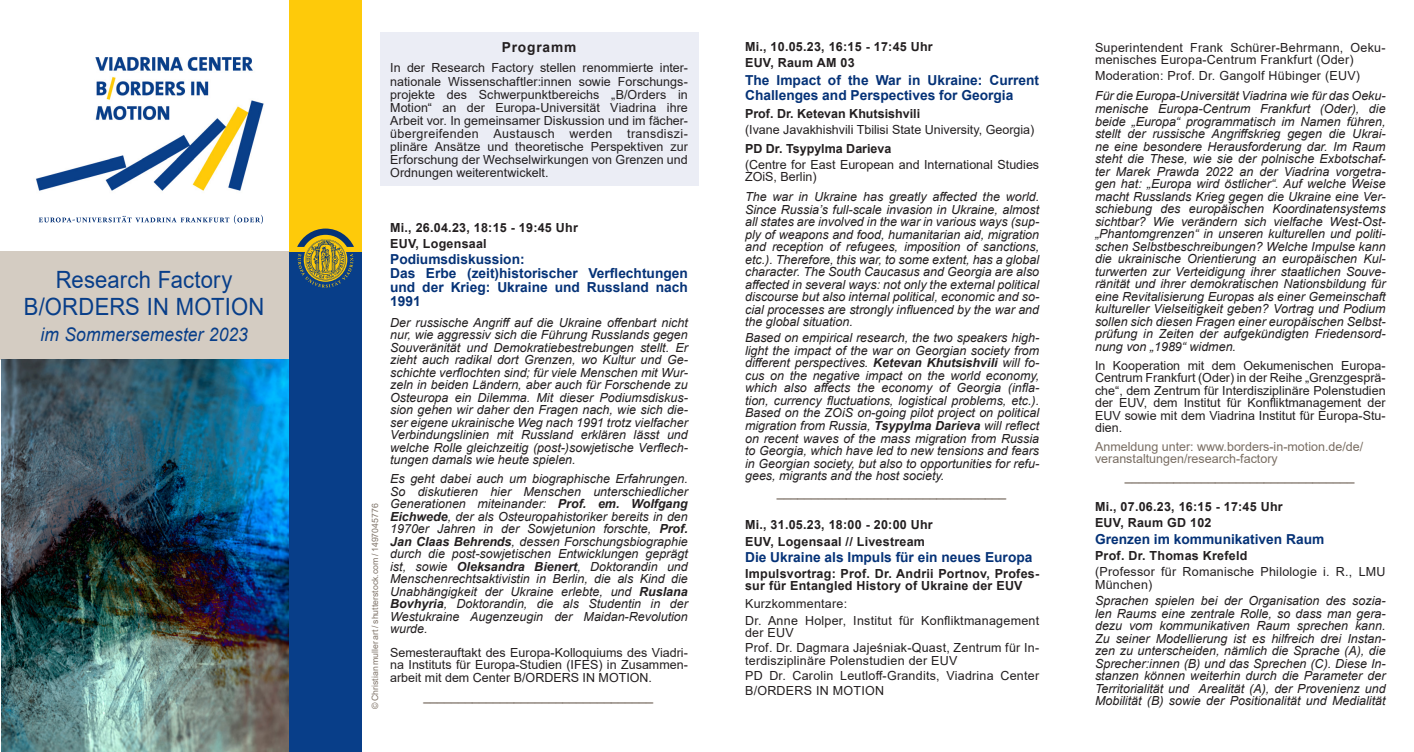
<style>
.page{position:relative;width:1414px;height:752px;background:#fff}
.page>*{position:absolute;margin:0;border:0;box-sizing:border-box;transform-origin:0 0}
.t1{font:23.75px "Arial";letter-spacing:.01em;color:#083e89;scale:.93 1}
.t2{font:italic 18.75px "Arial";letter-spacing:.01em;color:#083e89;scale:.93 1}
.t3{font:700 13.75px/13.8px "Arial";color:#053277;text-align:justify}
.t4{font:700 13.75px "Arial";letter-spacing:.06em;color:#231f20}
.t5{font:italic 12.5px/12.5px "Arial";color:#231f20;text-align:justify}
.t6{font:12.5px/12.5px "Arial";letter-spacing:.02em;color:#231f20}
.t7{font:700 12.5px/11.2px "Arial";letter-spacing:.02em;color:#231f20}
.t8{font:12.5px/12.5px "Arial";color:#231f20}
.t9{font:italic 12.5px "Arial";color:#796d62}
.t10{font:12.5px/12.5px "Arial";color:#796d62}
.t11{font:700 12.5px "Arial";color:#231f20}
.t12{font:8.75px "Arial";color:#796d62}
.s1{font-weight:700}
</style>
<div class="page">
<div style="left:379px;top:32px;width:319px;height:154px;background:#ebedf5"></div>
<div style="left:0;top:252px;width:288px;height:108px;background:#d4ccc2"></div>
<svg style="left:39px;top:215px;width:224px;height:9px"></svg>
<div style="left:289px;top:0;width:72px;height:751px;background:#083e89"></div>
<div style="left:289px;top:0;width:72px;height:252px;background:#feca0a"></div>
<svg style="left:297px;top:228px;width:57px;height:59px"></svg>
<img style="left:36px;top:56px;width:228px;height:135px">
<img style="left:1px;top:359px;width:287px;height:392px">
<p class="t1" style="left:56px;top:263px;width:191px">Research Factory</p>
<p class="t1" style="left:24px;top:290px;width:260px">B/ORDERS IN MOTION</p>
<p class="t2" style="left:40px;top:322px;width:224px">im Sommersemester 2023</p>
<p class="t4" style="left:502px;top:38px;width:76px">Programm</p>
<p class="t6" style="left:390px;top:61px;width:299px;line-height:13.1px;text-align:justify">In der Research Factory stellen renommierte inter&shy;nationale Wissenschaftler:innen sowie Forschungs&shy;projekte des Schwerpunktbereichs „B/Orders in Motion“ an der Europa-Universität Viadrina ihre Arbeit vor. In gemeinsamer Diskussion und im fächer&shy;übergreifenden Austausch werden transdiszi&shy;plinäre Ansätze und theoretische Perspektiven zur Erforschung der Wechselwirkungen von Grenzen und Ordnungen weiterentwickelt.</p>
<p class="t12" style="left:369px;top:708px;width:207px;rotate:-90deg">© Christian muller art / shutterstock.com / 1497045776</p>
<p class="t7" style="left:390px;top:222px;width:189px">Mi., 26.04.23, 18:15 - 19:45 Uhr</p>
<p class="t7" style="left:390px;top:238px;width:98px">EUV, Logensaal</p>
<p class="t3" style="left:390px;top:253px;width:136px">Podiumsdiskussion:</p>
<p class="t3" style="left:390px;top:266px;width:299px">Das Erbe (zeit)historischer Verflechtungen und der Krieg: Ukraine und Russland nach 1991</p>
<p class="t5" style="left:390px;top:316px;width:299px">Der russische Angriff auf die Ukraine offenbart nicht nur, wie aggressiv sich die Führung Russlands gegen Souveränität und Demokratiebestrebungen stellt. Er zieht auch radikal dort Grenzen, wo Kultur und Ge&shy;schichte verflochten sind; für viele Menschen mit Wur&shy;zeln in beiden Ländern, aber auch für Forschende zu Osteuropa ein Dilemma. Mit dieser Podiumsdiskus&shy;sion gehen wir daher den Fragen nach, wie sich die&shy;ser eigene ukrainische Weg nach 1991 trotz vielfacher Verbindungslinien mit Russland erklären lässt und welche Rolle gleichzeitig (post-)sowjetische Verflech&shy;tungen damals wie heute spielen.</p>
<p class="t5" style="left:390px;top:472px;width:299px">Es geht dabei auch um biographische Erfahrungen.<br>So diskutieren hier Menschen unterschiedlicher Generationen miteinander: <span class="s1">Prof. em. Wolfgang Eichwede</span>, der als Osteuropahistoriker bereits in den 1970er Jahren in der Sowjetunion forschte, <span class="s1">Prof.<br>Jan Claas Behrends</span>, dessen Forschungsbiographie durch die post-sowjetischen Entwicklungen geprägt ist, sowie <span class="s1">Oleksandra Bienert</span>, Doktorandin und Menschenrechtsaktivistin in Berlin, die als Kind die Unabhängigkeit der Ukraine erlebte, und <span class="s1">Ruslana Bovhyria</span>, Doktorandin, die als Studentin in der Westukraine Augenzeugin der Maidan-Revolution wurde.</p>
<p class="t6" style="left:390px;top:645px;width:299px;text-align:justify">Semesterauftakt des Europa-Kolloquiums des Viadri&shy;na Instituts für Europa-Studien (IFES) in Zusammen&shy;arbeit mit dem Center B/ORDERS IN MOTION.</p>
<p class="t9" style="left:424px;top:687px;width:231px">_________________________________</p>
<p class="t7" style="left:745px;top:41px;width:189px">Mi., 10.05.23, 16:15 - 17:45 Uhr</p>
<p class="t7" style="left:745px;top:57px;width:111px">EUV, Raum AM 03</p>
<p class="t3" style="left:745px;top:72px;width:296px;line-height:15px">The Impact of the War in Ukraine: Current<br>Challenges and Perspectives for Georgia</p>
<p class="t11" style="left:745px;top:105px;width:177px">Prof. Dr. Ketevan Khutsishvili</p>
<p class="t8" style="left:745px;top:123px;width:291px">(Ivane Javakhishvili Tbilisi State University, Georgia)</p>
<p class="t11" style="left:745px;top:139px;width:148px">PD Dr. Tsypylma Darieva</p>
<p class="t8" style="left:745px;top:158px;width:296px">(Centre for East European and International Studies<br>ZOiS, Berlin)</p>
<p class="t5" style="left:745px;top:191px;width:296px">The war in Ukraine has greatly affected the world.<br>Since Russia’s full-scale invasion in Ukraine, almost all states are involved in the war in various ways (sup&shy;ply of weapons and food, humanitarian aid, migration and reception of refugees, imposition of sanctions, etc.). Therefore, this war, to some extent, has a global character. The South Caucasus and Georgia are also affected in several ways: not only the external political discourse but also internal political, economic and so&shy;cial processes are strongly influenced by the war and the global situation.</p>
<p class="t5" style="left:745px;top:332px;width:296px">Based on empirical research, the two speakers high&shy;light the impact of the war on Georgian society from different perspectives. <span class="s1">Ketevan Khutsishvili</span> will fo&shy;cus on the negative impact on the world economy, which also affects the economy of Georgia (infla&shy;tion, currency fluctuations, logistical problems, etc.).<br>Based on the ZOiS on-going pilot project on political migration from Russia, <span class="s1">Tsypylma Darieva</span> will reflect on recent waves of the mass migration from Russia to Georgia, which have led to new tensions and fears in Georgian society, but also to opportunities for refu&shy;gees, migrants and the host society.</p>
<p class="t9" style="left:777px;top:484px;width:231px">_________________________________</p>
<p class="t7" style="left:745px;top:519px;width:189px">Mi., 31.05.23, 18:00 - 20:00 Uhr</p>
<p class="t7" style="left:745px;top:535px;width:181px">EUV, Logensaal // Livestream</p>
<p class="t3" style="left:745px;top:550px;width:289px">Die Ukraine als Impuls für ein neues Europa</p>
<p class="t7" style="left:745px;top:568px;width:296px">Impulsvortrag: Prof. Dr. Andrii Portnov, Profes&shy;sur für Entangled History of Ukraine der EUV</p>
<p class="t6" style="left:745px;top:597px;width:104px">Kurzkommentare:</p>
<p class="t6" style="left:745px;top:613px;width:296px">Dr. Anne Holper, Institut für Konfliktmanagement der EUV</p>
<p class="t6" style="left:745px;top:641px;width:296px">Prof. Dr. Dagmara Jajeśniak-Quast, Zentrum für In&shy;terdisziplinäre Polenstudien der EUV</p>
<p class="t6" style="left:745px;top:667px;width:296px;line-height:15px">PD Dr. Carolin Leutloff-Grandits, Viadrina Center<br>B/ORDERS IN MOTION</p>
<p class="t6" style="left:1095px;top:41px;width:292px">Superintendent Frank Schürer-Behrmann, Oeku&shy;menisches Europa-Centrum Frankfurt (Oder)</p>
<p class="t6" style="left:1095px;top:70px;width:267px">Moderation: Prof. Dr. Gangolf Hübinger (EUV)</p>
<p class="t5" style="left:1095px;top:90px;width:292px">Für die Europa-Universität Viadrina wie für das Oeku&shy;menische Europa-Centrum Frankfurt (Oder), die beide „Europa“ programmatisch im Namen führen, stellt der russische Angriffskrieg gegen die Ukrai&shy;ne eine besondere Herausforderung dar. Im Raum steht die These, wie sie der polnische Exbotschaf&shy;ter Marek Prawda 2022 an der Viadrina vorgetra&shy;gen hat: „Europa wird östlicher“. Auf welche Weise macht Russlands Krieg gegen die Ukraine eine Ver&shy;schiebung des europäischen Koordinatensystems sichtbar? Wie verändern sich vielfache West-Ost-„Phantomgrenzen“ in unseren kulturellen und politi&shy;schen Selbstbeschreibungen? Welche Impulse kann die ukrainische Orientierung an europäischen Kul&shy;turwerten zur Verteidigung ihrer staatlichen Souve&shy;ränität und ihrer demokratischen Nationsbildung für eine Revitalisierung Europas als einer Gemeinschaft kultureller Vielseitigkeit geben? Vortrag und Podium sollen sich diesen Fragen einer europäischen Selbst&shy;prüfung in Zeiten der aufgekündigten Friedensord&shy;nung von „1989“ widmen.</p>
<p class="t6" style="left:1095px;top:358px;width:292px;text-align:justify">In Kooperation mit dem Oekumenischen Europa-Centrum Frankfurt (Oder) in der Reihe „Grenzgesprä&shy;che“, dem Zentrum für Interdisziplinäre Polenstudien der EUV, dem Institut für Konfliktmanagement der EUV sowie mit dem Viadrina Institut für Europa-Stu&shy;dien.</p>
<p class="t10" style="left:1095px;top:440px;width:270px">Anmeldung unter: www.borders-in-motion.de/de/ veranstaltungen/research-factory</p>
<p class="t9" style="left:1125px;top:468px;width:231px">_________________________________</p>
<p class="t7" style="left:1095px;top:500px;width:189px">Mi., 07.06.23, 16:15 - 17:45 Uhr</p>
<p class="t7" style="left:1095px;top:516px;width:118px">EUV, Raum GD 102</p>
<p class="t3" style="left:1095px;top:532px;width:231px">Grenzen im kommunikativen Raum</p>
<p class="t7" style="left:1095px;top:550px;width:154px">Prof. Dr. Thomas Krefeld</p>
<p class="t6" style="left:1095px;top:565px;width:292px">(Professor für Romanische Philologie i. R., LMU<br>München)</p>
<p class="t5" style="left:1095px;top:594px;width:292px">Sprachen spielen bei der Organisation des sozia&shy;len Raums eine zentrale Rolle, so dass man gera&shy;dezu vom kommunikativen Raum sprechen kann.<br>Zu seiner Modellierung ist es hilfreich drei Instan&shy;zen zu unterscheiden, nämlich die Sprache (A), die Sprecher:innen (B) und das Sprechen (C). Diese In&shy;stanzen können weiterhin durch die Parameter der Territorialität und Arealität (A), der Provenienz und Mobilität (B) sowie der Positionalität und Medialität</p>
</div>
